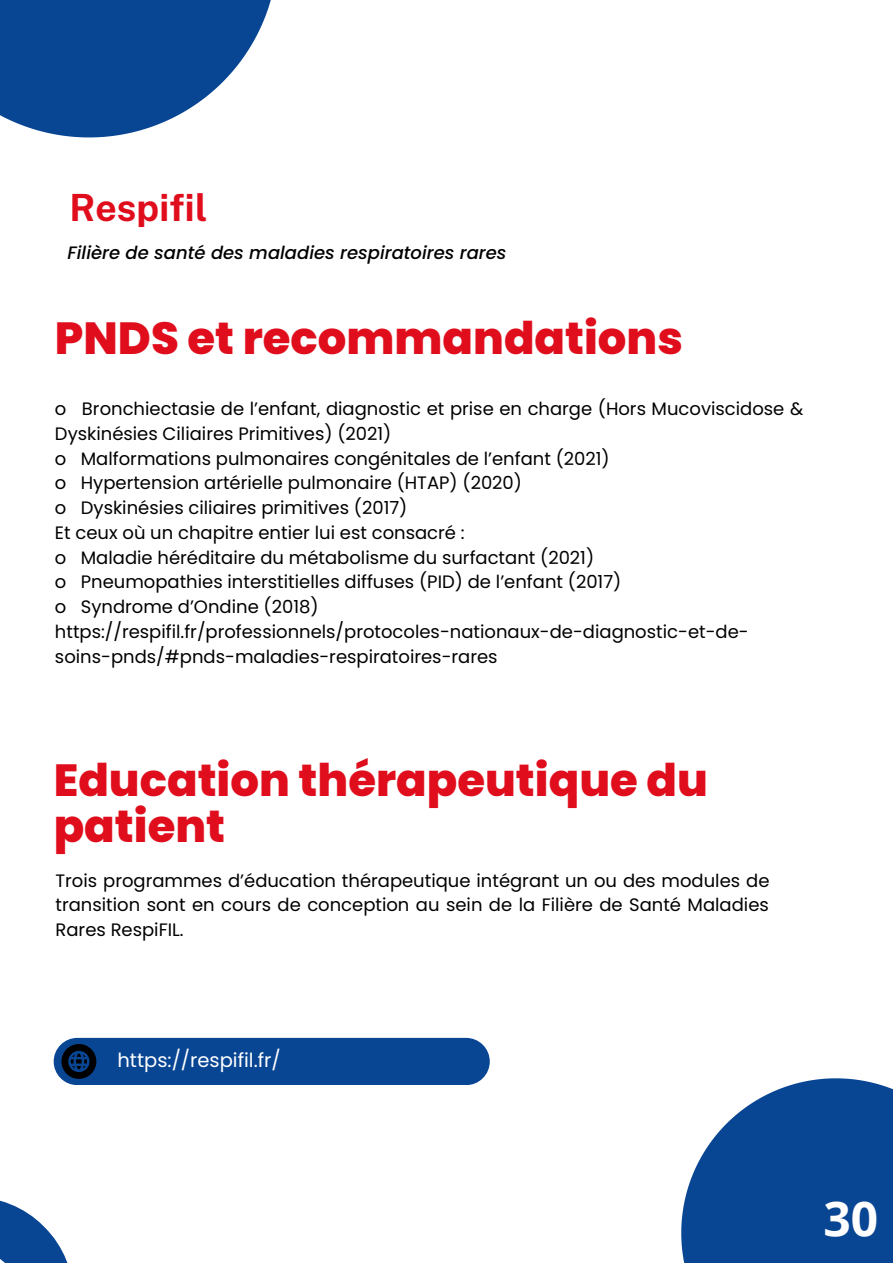
<style>
.page{position:relative;width:893px;height:1264px;background:#fff}
.page>*{position:absolute;margin:0;border:0;box-sizing:border-box;transform-origin:0 0}
.t1{font:700 48px "Open Sans";color:#fefefe}
.t2{font:800 45px/46px "Poppins";color:#e00e1d}
.t3{font:700 37.5px "Public Sans";color:#e00e1d}
.t4{font:19.5px "Poppins";color:#fff}
.t5{font:18px/24.8px "Poppins";color:#000}
.t6{font:italic 500 18px "Poppins";color:#000}
</style>
<div class="page">
<svg style="left:0;top:0;width:271px;height:137px"></svg>
<svg style="left:681px;top:1078px;width:211px;height:184px;background:#2a5fa2"></svg>
<div style="left:54px;top:1037px;width:435px;height:47px;background:#084593;border-radius:24px"></div>
<svg style="left:61px;top:1043px;width:35px;height:35px"></svg>
<svg style="left:0;top:1200px;width:67px;height:62px"></svg>
<p class="t3" style="left:69px;top:185px;width:139px">Respifil</p>
<p class="t6" style="left:68px;top:240px;width:440px">Filière de santé des maladies respiratoires rares</p>
<p class="t2" style="left:55px;top:315px;width:629px">PNDS et recommandations</p>
<p class="t5" style="left:55px;top:396px;width:749px">o Bronchiectasie de l’enfant, diagnostic et prise en charge (Hors Mucoviscidose &amp;<br>Dyskinésies Ciliaires Primitives) (2021)</p>
<p class="t5" style="left:55px;top:446px;width:556px">o Malformations pulmonaires congénitales de l’enfant (2021)</p>
<p class="t5" style="left:55px;top:471px;width:468px">o Hypertension artérielle pulmonaire (HTAP) (2020)</p>
<p class="t5" style="left:55px;top:495px;width:354px">o Dyskinésies ciliaires primitives (2017)</p>
<p class="t5" style="left:55px;top:520px;width:411px">Et ceux où un chapitre entier lui est consacré :</p>
<p class="t5" style="left:55px;top:545px;width:540px">o Maladie héréditaire du métabolisme du surfactant (2021)</p>
<p class="t5" style="left:55px;top:569px;width:568px">o Pneumopathies interstitielles diffuses (PID) de l’enfant (2017)</p>
<p class="t5" style="left:55px;top:594px;width:265px">o Syndrome d’Ondine (2018)</p>
<p class="t5" style="left:55px;top:619px;width:695px">https://respifil.fr/professionnels/protocoles-nationaux-de-diagnostic-et-de&shy;soins-pnds/#pnds-maladies-respiratoires-rares</p>
<p class="t2" style="left:54px;top:757px;width:655px">Education thérapeutique du patient</p>
<p class="t5" style="left:56px;top:867px;width:715px;text-align:justify">Trois programmes d’éducation thérapeutique intégrant un ou des modules de transition sont en cours de conception au sein de la Filière de Santé Maladies Rares RespiFIL.</p>
<p class="t4" style="left:117px;top:1046px;width:165px">https://respifil.fr/</p>
<p class="t1" style="left:823px;top:1184px;width:56px">30</p>
</div>
